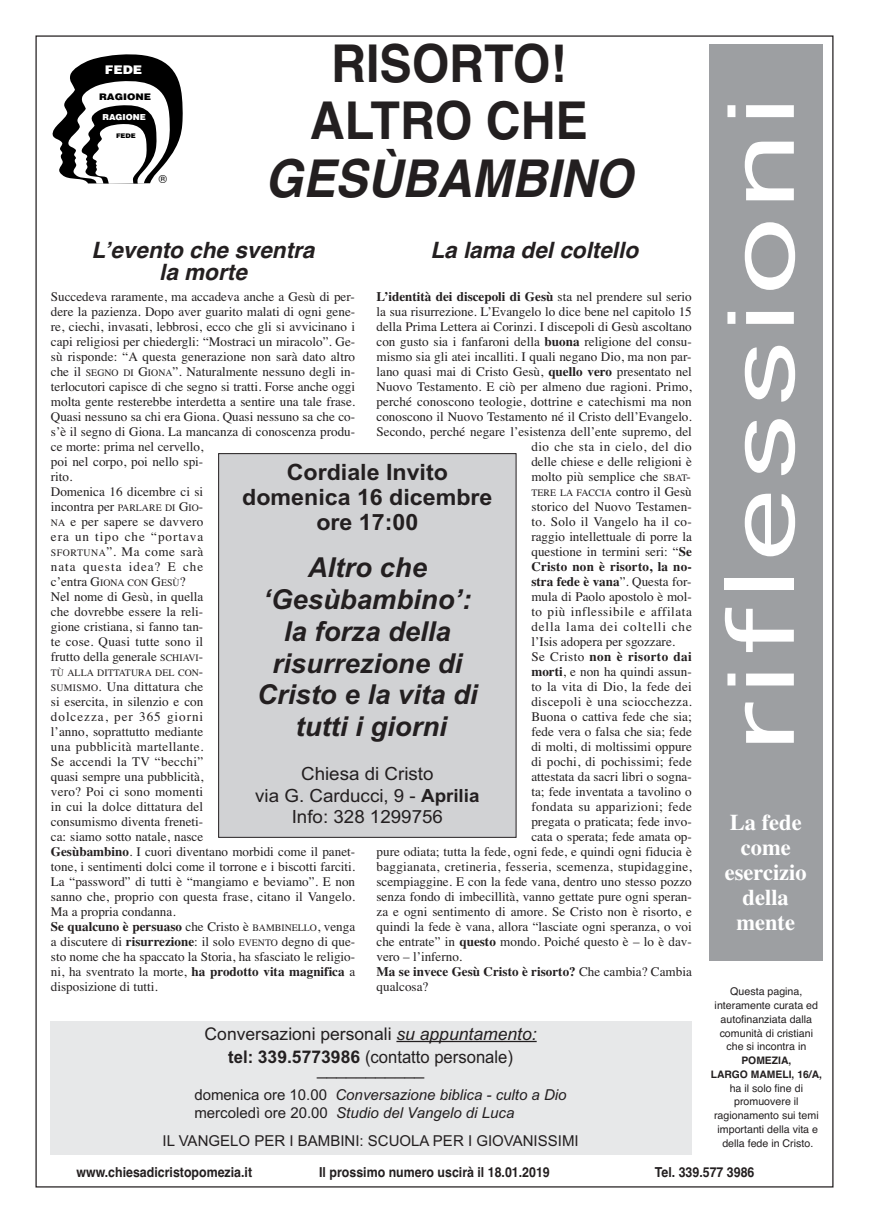
<style>
.page{position:relative;width:869px;height:1223px;background:#fff}
.page>*{position:absolute;margin:0;border:0;box-sizing:border-box;transform-origin:0 0}
.t1{font:87.5px "Geneva";letter-spacing:.05em;color:#fff;scale:1.5 1}
.t2{font:700 52.12px/57.6px "Helvetica";color:#231f20;text-align:center;scale:.93 1}
.t3{font:italic 700 52.12px "Helvetica";color:#231f20;scale:.93 1}
.t4{font:italic 700 27.5px/31.8px "Arial";color:#231f20;text-align:center}
.t5{font:italic 700 22.5px/22.5px "Helvetica";color:#231f20;text-align:center}
.t6{font:700 22.5px/25px "Arial";color:#231f20;text-align:center}
.t7{font:700 22.5px/25px "Times";color:#fff;text-align:center}
.t8{font:18.25px/21.9px "Arial";color:#231f20;text-align:center}
.t9{font:17.5px/23.8px "Arial";color:#231f20;text-align:center}
.t10{font:italic 15px/18.8px "Arial";color:#231f20}
.t11{font:15px "Arial";color:#231f20}
.t12{font:700 13.75px "Helvetica";color:#231f20;scale:.9 1}
.t13{font:13.12px/15px "Times";color:#231f20}
.t14{font:700 13.12px "Times";color:#231f20}
.t15{font:13.12px "Times";letter-spacing:.02em;color:#231f20}
.t16{font:13.12px "Times";letter-spacing:.025em;color:#231f20}
.t17{font:13.12px "Times";letter-spacing:.04em;color:#231f20}
.t18{font:13.12px "Times";letter-spacing:.03em;color:#231f20}
.t19{font:13.12px "Times";letter-spacing:.065em;color:#231f20}
.t20{font:700 13.12px "Times";letter-spacing:.03em;color:#231f20}
.t21{font:900 11.88px "Helvetica";color:#fff;scale:1.09 1}
.t22{font:11.12px "Helvetica";color:#000}
.t23{font:10.62px/13.8px "Helvetica";color:#231f20;text-align:center}
.t24{font:700 10.25px/13.8px "Helvetica";color:#231f20;text-align:center}
.t25{font:9.88px "Times";color:#231f20}
.t26{font:900 9.12px "Helvetica";color:#000;scale:1.11 1}
.t27{font:900 8.25px "Helvetica";color:#fff}
.t28{font:900 6.38px "Helvetica";color:#000;scale:1.09 1}
.s1{font-weight:700}
.s2{font-size:9.88px}
.s3{font-size:13.12px}
.s4{font-weight:400}
.s5{font-style:italic}
.s6{font-style:normal}
</style>
<div class="page">
<svg style="left:52px;top:54px;width:131px;height:130px"></svg>
<div style="left:218px;top:453px;width:298px;height:384px;background:#d1d2d4"></div>
<div style="left:218px;top:453px;width:298px;height:384px;border:1px solid #231f20"></div>
<div style="left:50px;top:1020px;width:641px;height:134px;background:#e7e8e9"></div>
<hr style="left:396px;top:1040px;width:140px;height:2px;background:#231f20">
<div style="left:709px;top:44px;width:113px;height:917px;background:#9d9fa2"></div>
<p class="t21" style="left:105px;top:63px;width:36px">FEDE</p>
<p class="t26" style="left:99px;top:92px;width:48px">RAGIONE</p>
<p class="t27" style="left:102px;top:113px;width:45px">RAGIONE</p>
<p class="t28" style="left:116px;top:132px;width:20px">FEDE</p>
<p class="t22" style="left:159px;top:175px;width:10px">®</p>
<h2 class="t2" style="left:310px;top:35px;width:300px">RISORTO!<br>ALTRO CHE</h2>
<h2 class="t3" style="left:265px;top:148px;width:396px">GESÙBAMBINO</h2>
<h3 class="t5" style="left:92px;top:238px;width:224px">L’evento che sventra la morte</h3>
<h3 class="t5" style="left:430px;top:238px;width:209px">La lama del coltello</h3>
<p class="t13" style="left:376px;top:289px;width:316px;text-align:right"><span class="s1">L’identità dei discepoli di Gesù</span> sta nel prendere sul serio la sua risurrezione. L’Evangelo lo dice bene nel capitolo 15 della Prima Lettera ai Corinzi. I discepoli di Gesù ascoltano con gusto sia i fanfaroni della <span class="s1">buona</span> religione del consu&shy;mismo sia gli atei incalliti. I quali negano Dio, ma non par&shy;lano quasi mai di Cristo Gesù, <span class="s1">quello vero</span> presentato nel Nuovo Testamento. E ciò per almeno due ragioni. Primo, perché conoscono teologie, dottrine e catechismi ma non conoscono il Nuovo Testamento né il Cristo dell’Evangelo.<br>Secondo, perché negare l’esistenza dell’ente supremo, del dio che sta in cielo, del dio<br>delle chiese e delle religioni è<br>molto più semplice che <span class="s2">SBAT</span>-</p>
<p class="t25" style="left:531px;top:486px;width:162px">TERE LA FACCIA <span class="s3">contro il Gesù</span></p>
<p class="t13" style="left:531px;top:499px;width:162px">storico del Nuovo Testamen-</p>
<p class="t16" style="left:531px;top:513px;width:162px">to. Solo il Vangelo ha il co-</p>
<p class="t13" style="left:531px;top:529px;width:162px">raggio intellettuale di porre la</p>
<p class="t13" style="left:531px;top:544px;width:162px">questione in termini seri: “<span class="s1">Se</span></p>
<p class="t14" style="left:531px;top:558px;width:162px">Cristo non è risorto, la no-</p>
<p class="t14" style="left:531px;top:573px;width:161px">stra fede è vana<span class="s4">”. Questa for-</span></p>
<p class="t13" style="left:531px;top:589px;width:162px">mula di Paolo apostolo è mol-</p>
<p class="t17" style="left:531px;top:603px;width:162px">to più inflessibile e affilata</p>
<p class="t19" style="left:531px;top:618px;width:162px">della lama dei coltelli che</p>
<p class="t13" style="left:531px;top:634px;width:145px">l’Isis adopera per sgozzare.</p>
<p class="t20" style="left:531px;top:648px;width:162px"><span class="s4">Se Cristo</span> non è risorto dai</p>
<p class="t13" style="left:531px;top:664px;width:162px"><span class="s1">morti</span>, e non ha quindi assun-</p>
<p class="t15" style="left:531px;top:678px;width:162px">to la vita di Dio, la fede dei</p>
<p class="t16" style="left:531px;top:693px;width:162px">discepoli è una sciocchezza.</p>
<p class="t13" style="left:531px;top:709px;width:162px">Buona o cattiva fede che sia;</p>
<p class="t13" style="left:531px;top:724px;width:162px">fede vera o falsa che sia; fede</p>
<p class="t13" style="left:531px;top:739px;width:162px">di molti, di moltissimi oppure</p>
<p class="t13" style="left:531px;top:754px;width:162px">di pochi, di pochissimi; fede</p>
<p class="t13" style="left:531px;top:769px;width:162px">attestata da sacri libri o sogna-</p>
<p class="t13" style="left:531px;top:784px;width:162px">ta; fede inventata a tavolino o</p>
<p class="t18" style="left:531px;top:798px;width:162px">fondata su apparizioni; fede</p>
<p class="t13" style="left:531px;top:814px;width:162px">pregata o praticata; fede invo-</p>
<p class="t13" style="left:531px;top:829px;width:162px">cata o sperata; fede amata op-</p>
<p class="t13" style="left:376px;top:844px;width:316px">pure odiata; tutta la fede, ogni fede, e quindi ogni fiducia è</p>
<p class="t15" style="left:376px;top:858px;width:316px">baggianata, cretineria, fesseria, scemenza, stupidaggine,</p>
<p class="t13" style="left:376px;top:874px;width:316px">scempiaggine. E con la fede vana, dentro uno stesso pozzo</p>
<p class="t13" style="left:376px;top:889px;width:316px">senza fondo di imbecillità, vanno gettate pure ogni speran-</p>
<p class="t13" style="left:376px;top:904px;width:316px">za e ogni sentimento di amore. Se Cristo non è risorto, e</p>
<p class="t13" style="left:376px;top:919px;width:316px">quindi la fede è vana, allora “lasciate ogni speranza, o voi</p>
<p class="t13" style="left:376px;top:934px;width:316px">che entrate” in <span class="s1">questo</span> mondo. Poiché questo è – lo è dav-</p>
<p class="t13" style="left:376px;top:949px;width:87px">vero – l’inferno.</p>
<p class="t14" style="left:376px;top:963px;width:316px">Ma se invece Gesù Cristo è risorto? <span class="s4">Che cambia? Cambia</span></p>
<p class="t13" style="left:376px;top:979px;width:53px">qualcosa?</p>
<p class="t13" style="left:51px;top:289px;width:306px">Succedeva raramente, ma accadeva anche a Gesù di per&shy;dere la pazienza. Dopo aver guarito malati di ogni gene&shy;re, ciechi, invasati, lebbrosi, ecco che gli si avvicinano i capi religiosi per chiedergli: “Mostraci un miracolo”. Ge&shy;sù risponde: “A questa generazione non sarà dato altro che il <span class="s2">SEGNO DI</span> G<span class="s2">IONA</span>”. Naturalmente nessuno degli in&shy;terlocutori capisce di che segno si tratti. Forse anche oggi molta gente resterebbe interdetta a sentire una tale frase.<br>Quasi nessuno sa chi era Giona. Quasi nessuno sa che co&shy;s’è il segno di Giona. La mancanza di conoscenza produ&shy;ce morte: prima nel cervello,<br>poi nel corpo, poi nello spi-<br>rito.<br>Domenica 16 dicembre ci si<br>incontra per <span class="s2">PARLARE DI</span> G<span class="s2">IO</span>-<br><span class="s2">NA</span> e per sapere se davvero<br>era un tipo che “portava<br><span class="s2">SFORTUNA</span>”. Ma come sarà<br>nata questa idea? E che<br>c’entra G<span class="s2">IONA CON</span> G<span class="s2">ESÙ</span>?<br>Nel nome di Gesù, in quella<br>che dovrebbe essere la reli-<br>gione cristiana, si fanno tan-<br>te cose. Quasi tutte sono il<br>frutto della generale <span class="s2">SCHIAVI</span>-</p>
<p class="t25" style="left:51px;top:666px;width:154px">TÙ ALLA DITTATURA DEL CON<span class="s3">-</span></p>
<p class="t13" style="left:51px;top:679px;width:306px"><span class="s2">SUMISMO</span>. Una dittatura che<br>si esercita, in silenzio e con<br>dolcezza, per 365 giorni<br>l’anno, soprattutto mediante<br>una pubblicità martellante.<br>Se accendi la TV “becchi”<br>quasi sempre una pubblicità,<br>vero? Poi ci sono momenti<br>in cui la dolce dittatura del<br>consumismo diventa freneti-<br>ca: siamo sotto natale, nasce<br><span class="s1">Gesùbambino</span>. I cuori diventano morbidi come il panet&shy;tone, i sentimenti dolci come il torrone e i biscotti farciti.<br>La “password” di tutti è “mangiamo e beviamo”. E non sanno che, proprio con questa frase, citano il Vangelo.<br>Ma a propria condanna.<br><span class="s1">Se qualcuno è persuaso</span> che Cristo è <span class="s2">BAMBINELLO</span>, venga a discutere di <span class="s1">risurrezione</span>: il solo <span class="s2">EVENTO</span> degno di que&shy;sto nome che ha spaccato la Storia, ha sfasciato le religio&shy;ni, ha sventrato la morte, <span class="s1">ha prodotto vita magnifica</span> a disposizione di tutti.</p>
<h3 class="t6" style="left:242px;top:460px;width:252px">Cordiale Invito domenica 16 dicembre ore 17:00</h3>
<h3 class="t4" style="left:257px;top:552px;width:222px">Altro che ‘Gesùbambino’: la forza della risurrezione di<br>Cristo e la vita di tutti i giorni</h3>
<h3 class="t8" style="left:255px;top:762px;width:226px">Chiesa di Cristo<br>via G. Carducci, 9 - <span class="s1">Aprilia<br></span>Info: 328 1299756</h3>
<h3 class="t9" style="left:204px;top:1021px;width:333px">Conversazioni personali <span class="s5">su appuntamento: </span><span class="s1">tel: 339.5773986</span> (contatto personale)</h3>
<h3 class="t9" style="left:317px;top:1056px;width:109px">___________</h3>
<p class="t10" style="left:194px;top:1084px;width:373px"><span class="s6">domenica ore 10.00</span> Conversazione biblica - culto a Dio <span class="s6">mercoledì ore 20.00</span> Studio del Vangelo di Luca</p>
<p class="t11" style="left:162px;top:1131px;width:417px">IL VANGELO PER I BAMBINI: SCUOLA PER I GIOVANISSIMI</p>
<h1 class="t1" style="left:712px;top:752px;width:439px;rotate:-90deg">riflessioni</h1>
<h3 class="t7" style="left:724px;top:809px;width:84px">La fede come esercizio della mente</h3>
<p class="t23" style="left:714px;top:984px;width:105px">Questa pagina, interamente curata ed autofinanziata dalla comunità di cristiani che si incontra in</p>
<p class="t24" style="left:710px;top:1053px;width:113px">POMEZIA,<br>LARGO MAMELI, 16/A,</p>
<p class="t23" style="left:713px;top:1081px;width:106px">ha il solo fine di promuovere il ragionamento sui temi importanti della vita e della fede in Cristo.</p>
<p class="t12" style="left:76px;top:1163px;width:197px">www.chiesadicristopomezia.it</p>
<p class="t12" style="left:319px;top:1163px;width:258px">Il prossimo numero uscirà il 18.01.2019</p>
<p class="t12" style="left:654px;top:1163px;width:112px">Tel. 339.577 3986</p>
</div>
